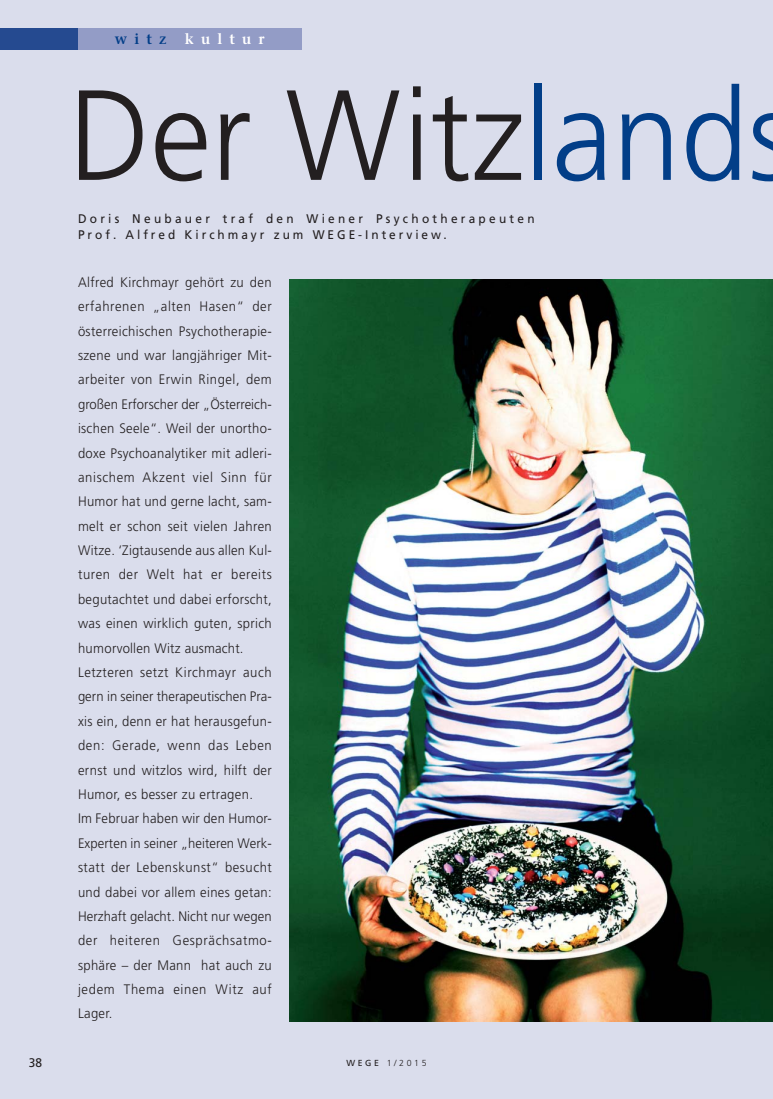
<style>
.page{position:relative;width:773px;height:1099px;background:#fff}
.page>*{position:absolute;margin:0;border:0;box-sizing:border-box;transform-origin:0 0}
.t1{font:300 128px "Frutiger";color:#231f20;scale:.95 1}
.t2{font:600 15px "Stone Serif Std";letter-spacing:.5em;color:#fff;scale:.95 1}
.t3{font:300 13.75px/24.4px "Frutiger";letter-spacing:.025em;color:#231f20;scale:.95 1}
.t4{font:12.5px/16.2px "Frutiger";letter-spacing:.275em;color:#231f20;scale:.95 1}
.t5{font:300 8.75px "Frutiger";color:#231f20}
.s1{color:#023e88}
.s2{font-weight:400}
</style>
<div class="page">
<div style="left:0;top:0;width:772px;height:1098px;background:#daddec"></div>
<div style="left:0;top:28px;width:301px;height:22px;background:#254a90"></div>
<div style="left:78px;top:28px;width:223px;height:22px;background:#939cc6"></div>
<img style="left:289px;top:279px;width:483px;height:741px">
<p class="t4" style="left:29px;top:1055px;width:16px">38</p>
<p class="t2" style="left:115px;top:30px;width:159px"><span class="s1">witz</span> kultur</p>
<h1 class="t1" style="left:69px;top:84px;width:765px">Der Witz<span class="s1">lands</span></h1>
<p class="t4" style="left:78px;top:211px;width:482px">Doris Neubauer traf den Wiener Psychotherapeuten<br>Prof. Alfred Kirchmayr zum WEGE-Interview.</p>
<p class="t3" style="left:78px;top:271px;width:205px">Alfred Kirchmayr gehört zu den erfahrenen „alten Hasen“ der österreichischen Psychotherapie&shy;szene und war langjähriger Mit&shy;arbeiter von Erwin Ringel, dem großen Erforscher der „Österreich&shy;ischen Seele“. Weil der unortho&shy;doxe Psychoanalytiker mit adleri&shy;anischem Akzent viel Sinn für<br>Humor hat und gerne lacht, sam&shy;melt er schon seit vielen Jahren<br>Witze. ‘Zigtausende aus allen Kul&shy;turen der Welt hat er bereits begutachtet und dabei erforscht, was einen wirklich guten, sprich humorvollen Witz ausmacht.<br>Letzteren setzt Kirchmayr auch gern in seiner therapeutischen Pra&shy;xis ein, denn er hat herausgefun&shy;den: Gerade, wenn das Leben ernst und witzlos wird, hilft der<br>Humor, es besser zu ertragen.<br>Im Februar haben wir den Humor-<br>Experten in seiner „heiteren Werk&shy;statt der Lebenskunst“ besucht und dabei vor allem eines getan:<br>Herzhaft gelacht. Nicht nur wegen der heiteren Gesprächsatmo&shy;sphäre – der Mann hat auch zu jedem Thema einen Witz auf<br>Lager.</p>
<p class="t5" style="left:346px;top:1059px;width:82px"><span class="s2">WEGE</span> 1/2015</p>
</div>
